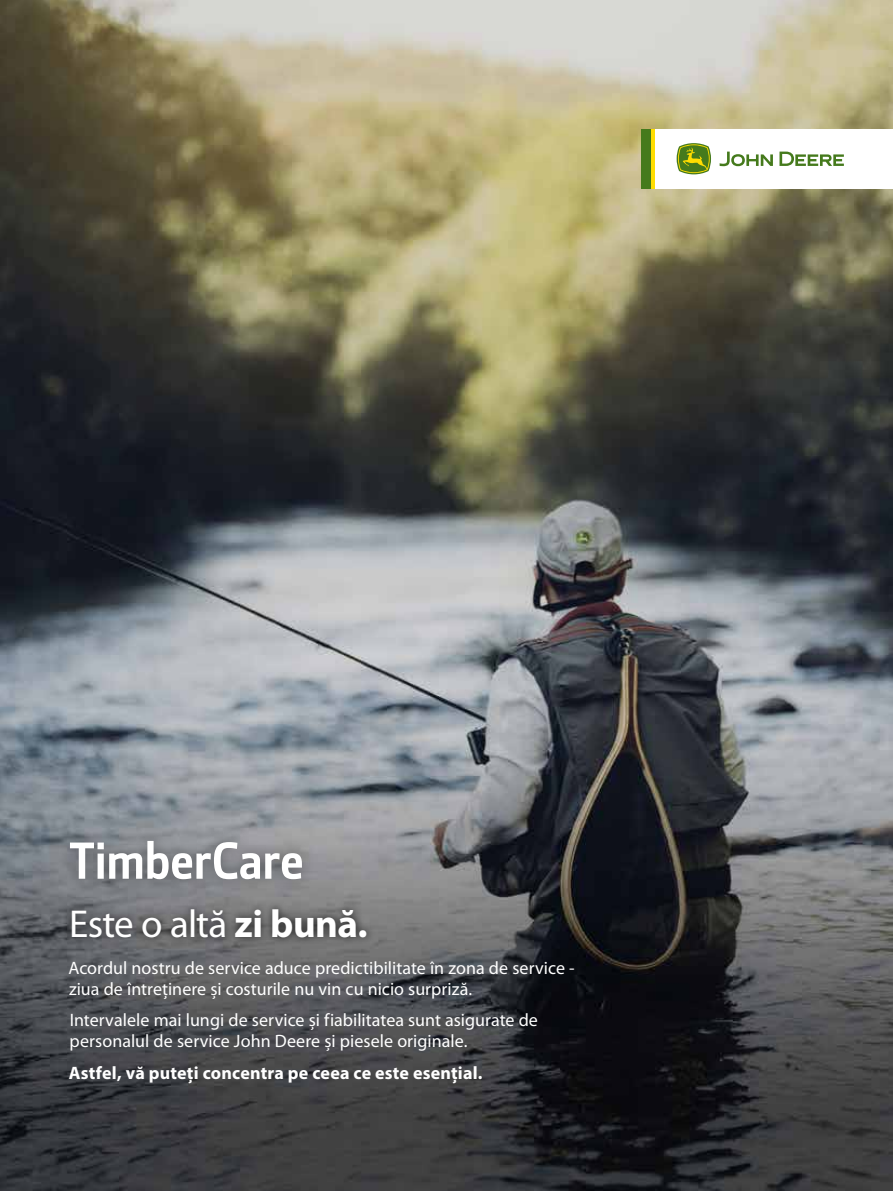
<style>
.page{position:relative;width:893px;height:1191px;background:#fff}
.page>*{position:absolute;margin:0;border:0;box-sizing:border-box;transform-origin:0 0}
.t1{font:700 52.5px "JD Sans Pro";letter-spacing:-.015em;color:#fff}
.t2{font:39px "Myriad Pro";letter-spacing:-.02em;color:#fff}
.t3{font:18px/21px "Myriad Pro";color:#fff}
.t4{font:700 18px "Myriad Pro";letter-spacing:.01em;color:#fff}
.s1{font-weight:700}
</style>
<div class="page">
<img style="left:0;top:0;width:893px;height:1191px">
<div style="left:655px;top:129px;width:238px;height:60px;background:#fff"></div>
<svg style="left:720px;top:152px;width:124px;height:14px"></svg>
<svg style="left:677px;top:143px;width:34px;height:31px"></svg>
<div style="left:641px;top:129px;width:11px;height:60px;background:#457a1c"></div>
<hr style="left:652px;top:129px;width:3px;height:60px;background:#fd0">
<div style="left:63px;top:900px;width:312px;height:46px;background:#000;opacity:.75"></div>
<div style="left:56px;top:827px;width:260px;height:66px;background:#000;opacity:.4"></div>
<h1 class="t1" style="left:69px;top:826px;width:236px">TimberCare</h1>
<h2 class="t2" style="left:69px;top:902px;width:300px">Este o altă <span class="s1">zi bună.</span></h2>
<p class="t3" style="left:69px;top:957px;width:508px">Acordul nostru de service aduce predictibilitate în zona de service - ziua de întreținere și costurile nu vin cu nicio surpriză.</p>
<p class="t3" style="left:70px;top:1010px;width:470px">Intervalele mai lungi de service și fiabilitatea sunt asigurate de personalul de service John Deere și piesele originale.</p>
<p class="t4" style="left:69px;top:1061px;width:415px">Astfel, vă puteți concentra pe ceea ce este esențial.</p>
</div>
